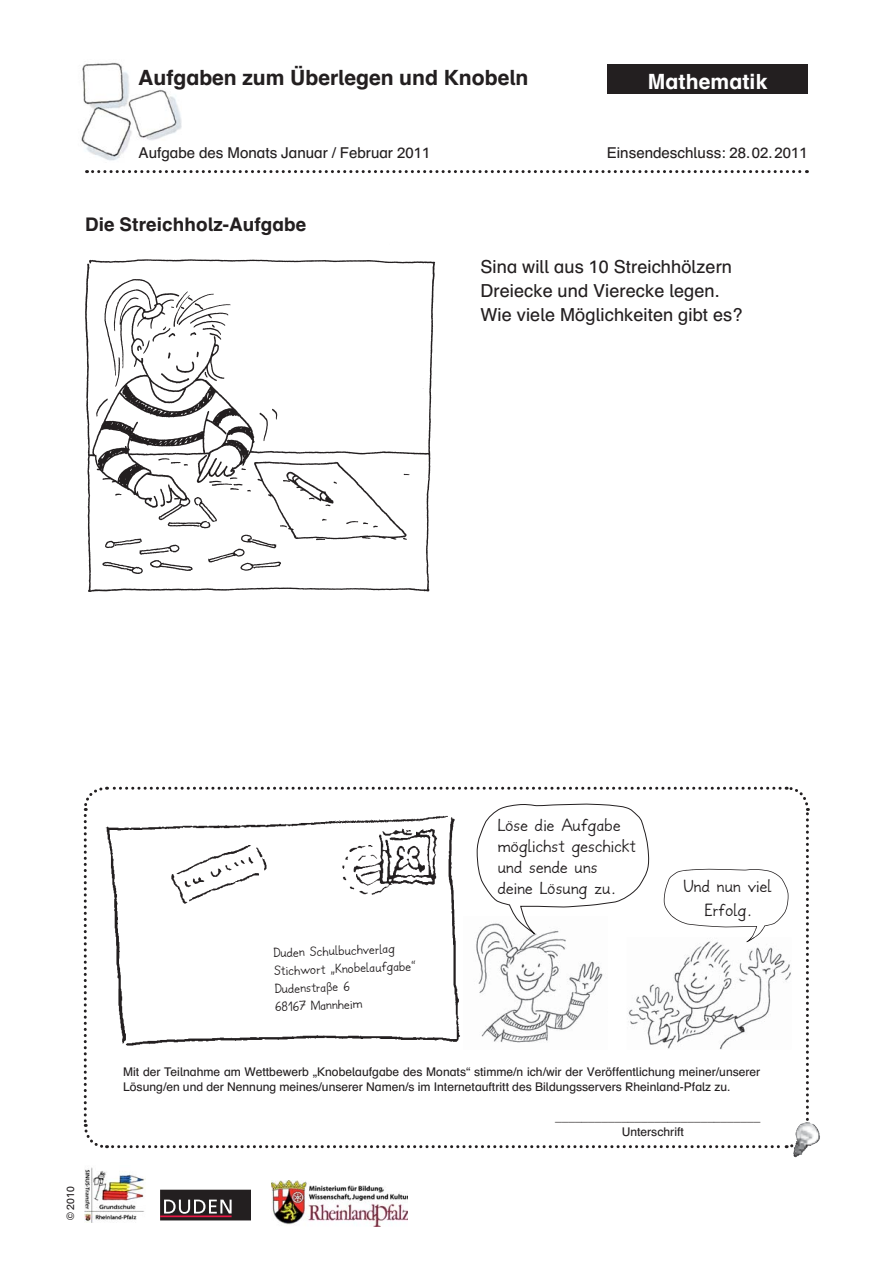
<style>
.page{position:relative;width:893px;height:1263px;background:#fff}
.page>*{position:absolute;margin:0;border:0;box-sizing:border-box;transform-origin:0 0}
.t1{font:700 21px "Schulbuch Paetec";color:#231f20}
.t2{font:700 21px "Schulbuch Paetec";letter-spacing:.005em;color:#fff}
.t3{font:700 18.75px "Schulbuch Paetec";letter-spacing:.005em;color:#231f20}
.t4{font:18px/24px "Schulbuch Paetec";letter-spacing:.005em;color:#231f20}
.t5{font:18px/21px "Funkey";letter-spacing:.005em;color:#231f20;text-align:center}
.t6{font:15px "Schulbuch Paetec";color:#231f20}
.t7{font:13.5px/18px "Funkey";color:#231f20}
.t8{font:12px/15px "Schulbuch Paetec";color:#231f20}
.t9{font:10.5px "Schulbuch Paetec";color:#231f20}
</style>
<div class="page">
<img style="left:793px;top:1123px;width:27px;height:34px">
<svg style="left:83px;top:786px;width:727px;height:364px"></svg>
<img style="left:271px;top:1180px;width:137px;height:47px">
<div style="left:160px;top:1190px;width:90px;height:30px;background:#231f20"></div>
<hr style="left:160px;top:1215px;width:72px;height:2px;background:#ed1846">
<svg style="left:164px;top:1199px;width:68px;height:15px"></svg>
<img style="left:85px;top:1167px;width:60px;height:56px">
<img style="left:81px;top:62px;width:101px;height:99px">
<div style="left:607px;top:64px;width:201px;height:30px;background:#231f20"></div>
<svg style="left:87px;top:170px;width:720px;height:3px"></svg>
<img style="left:85px;top:259px;width:351px;height:333px">
<h1 class="t1" style="left:138px;top:67px;width:392px">Aufgaben zum Überlegen und Knobeln</h1>
<h1 class="t2" style="left:648px;top:72px;width:121px">Mathematik</h1>
<p class="t6" style="left:139px;top:146px;width:293px">Aufgabe des Monats Januar / Februar 2011</p>
<p class="t6" style="left:607px;top:146px;width:203px">Einsendeschluss: 28.02.2011</p>
<h2 class="t3" style="left:85px;top:216px;width:223px">Die Streichholz-Aufgabe</h2>
<h3 class="t4" style="left:480px;top:256px;width:264px">Sina will aus 10 Streichhölzern<br>Dreiecke und Vierecke legen.<br>Wie viele Möglichkeiten gibt es?</h3>
<p class="t9" style="left:65px;top:1220px;width:36px;rotate:-90deg">© 2010</p>
<p class="t7" style="left:273px;top:946px;width:143px;rotate:-2deg">Duden Schulbuchverlag<br>Stichwort „Knobelaufgabe“<br>Dudenstraße 6<br>68167 Mannheim</p>
<h3 class="t5" style="left:498px;top:817px;width:140px;text-align:left">Löse die Aufgabe möglichst geschickt und sende uns deine Lösung zu.</h3>
<h3 class="t5" style="left:684px;top:876px;width:90px;line-height:24px">Und nun viel<br>Erfolg.</h3>
<p class="t8" style="left:123px;top:1065px;width:639px">Mit der Teilnahme am Wettbewerb „Knobelaufgabe des Monats“ stimme/n ich/wir der Veröffentlichung meiner/unserer<br>Lösung/en und der Nennung meines/unserer Namen/s im Internetauftritt des Bildungsservers Rheinland-Pfalz zu.</p>
<p class="t8" style="left:622px;top:1110px;width:140px;text-indent:-67px">_______________________________<br>Unterschrift</p>
</div>
